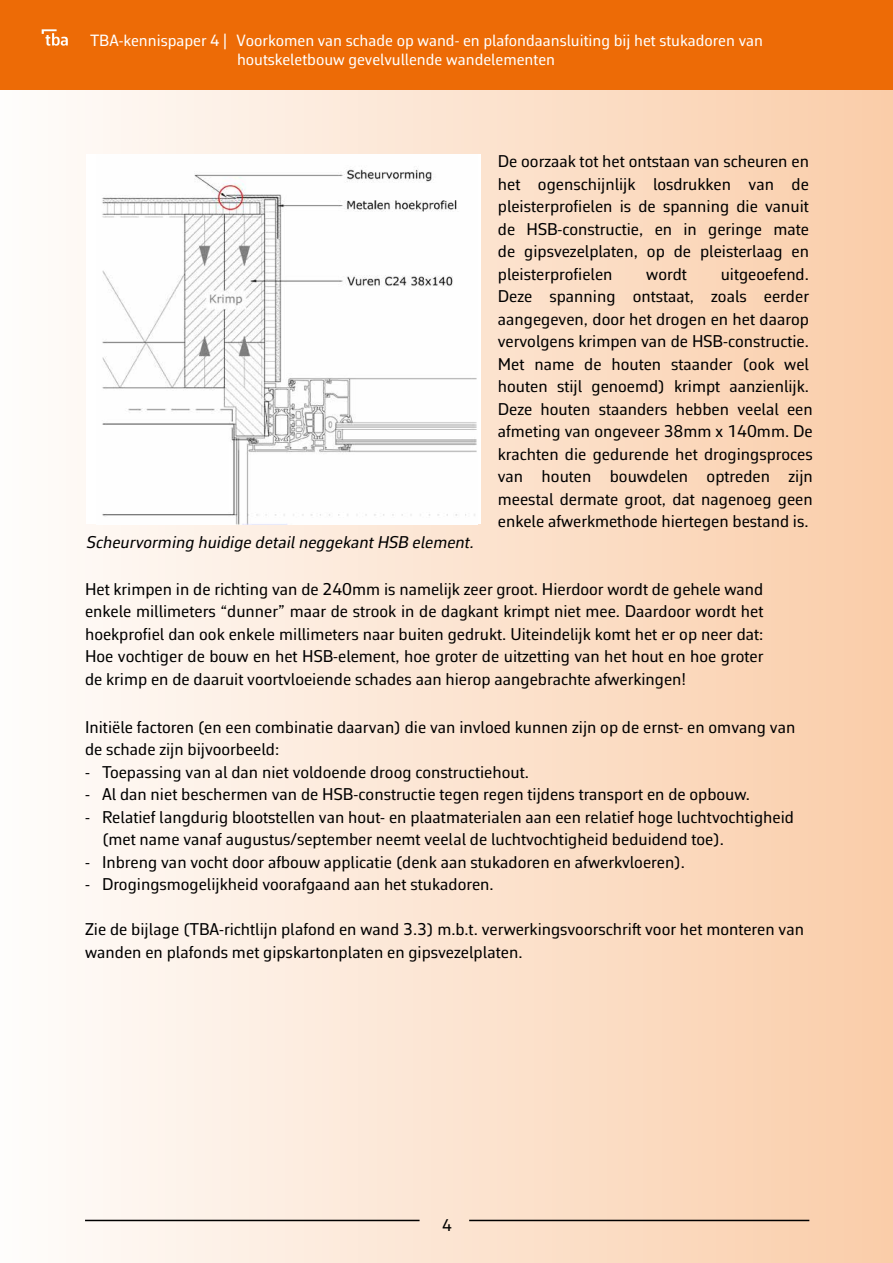
<style>
.page{position:relative;width:893px;height:1263px;background:#fff}
.page>*{position:absolute;margin:0;border:0;box-sizing:border-box;transform-origin:0 0}
.t1{font:17.25px/22.5px "Corbeau Pro";color:#000}
.t2{font:italic 17.25px "Corbeau Pro";color:#000}
.t3{font:16.5px/18.9px "Corbeau Pro";color:#fff}
</style>
<div class="page">
<div style="left:0;top:0;width:893px;height:1263px;background:linear-gradient(to right,#fefdfc,#facda9)"></div>
<div style="left:0;top:0;width:893px;height:89px;background:#ed6b06"></div>
<svg style="left:42px;top:29px;width:26px;height:17px"></svg>
<hr style="left:85px;top:1220px;width:335px;height:1px;background:#000">
<hr style="left:469px;top:1220px;width:340px;height:1px;background:#000">
<div style="left:87px;top:154px;width:394px;height:370px;background:#fff"></div>
<img style="left:102px;top:168px;width:375px;height:356px">
<p class="t3" style="left:237px;top:31px;width:527px;text-indent:-147px">TBA-kennispaper 4 | Voorkomen van schade op wand- en plafondaansluiting bij het stukadoren van houtskeletbouw gevelvullende wandelementen</p>
<p class="t2" style="left:87px;top:530px;width:389px">Scheurvorming huidige detail neggekant HSB element.</p>
<p class="t1" style="left:498px;top:150px;width:313px;text-align:justify">De oorzaak tot het ontstaan van scheuren en het ogenschijnlijk losdrukken van de pleisterprofielen is de spanning die vanuit de HSB-constructie, en in geringe mate de gipsvezelplaten, op de pleisterlaag en pleisterprofielen</p>
<p class="t1" style="left:498px;top:262px;width:316px;text-indent:223px">uitgeoefend.<br>Deze spanning ontstaat, zoals eerder aangegeven, door het drogen en het daarop vervolgens krimpen van de HSB-constructie.<br>Met name de houten staander (ook wel houten stijl genoemd) krimpt aanzienlijk.<br>Deze houten staanders hebben veelal een afmeting van ongeveer 38mm x 140mm. De krachten die gedurende het drogingsproces van houten bouwdelen optreden zijn meestal dermate groot, dat nagenoeg geen enkele afwerkmethode hiertegen bestand is.</p>
<p class="t1" style="left:646px;top:262px;width:42px">wordt</p>
<p class="t1" style="left:85px;top:578px;width:680px;text-align:justify">Het krimpen in de richting van de 240mm is namelijk zeer groot. Hierdoor wordt de gehele wand enkele millimeters “dunner” maar de strook in de dagkant krimpt niet mee. Daardoor wordt het hoekprofiel dan ook enkele millimeters naar buiten gedrukt. Uiteindelijk komt het er op neer dat:<br>Hoe vochtiger de bouw en het HSB-element, hoe groter de uitzetting van het hout en hoe groter de krimp en de daaruit voortvloeiende schades aan hierop aangebrachte afwerkingen!</p>
<p class="t1" style="left:85px;top:715px;width:712px">Initiële factoren (en een combinatie daarvan) die van invloed kunnen zijn op de ernst- en omvang van de schade zijn bijvoorbeeld:</p>
<p class="t1" style="left:85px;top:760px;width:446px">- Toepassing van al dan niet voldoende droog constructiehout.</p>
<p class="t1" style="left:85px;top:783px;width:666px">- Al dan niet beschermen van de HSB-constructie tegen regen tijdens transport en de opbouw.</p>
<p class="t1" style="left:102px;top:805px;width:693px;text-indent:-17px">- Relatief langdurig blootstellen van hout- en plaatmaterialen aan een relatief hoge luchtvochtigheid (met name vanaf augustus/september neemt veelal de luchtvochtigheid beduidend toe).</p>
<p class="t1" style="left:85px;top:850px;width:601px">- Inbreng van vocht door afbouw applicatie (denk aan stukadoren en afwerkvloeren).</p>
<p class="t1" style="left:85px;top:873px;width:410px">- Drogingsmogelijkheid voorafgaand aan het stukadoren.</p>
<p class="t1" style="left:85px;top:918px;width:721px">Zie de bijlage (TBA-richtlijn plafond en wand 3.3) m.b.t. verwerkingsvoorschrift voor het monteren van wanden en plafonds met gipskartonplaten en gipsvezelplaten.</p>
<p class="t1" style="left:442px;top:1214px;width:11px">4</p>
</div>
